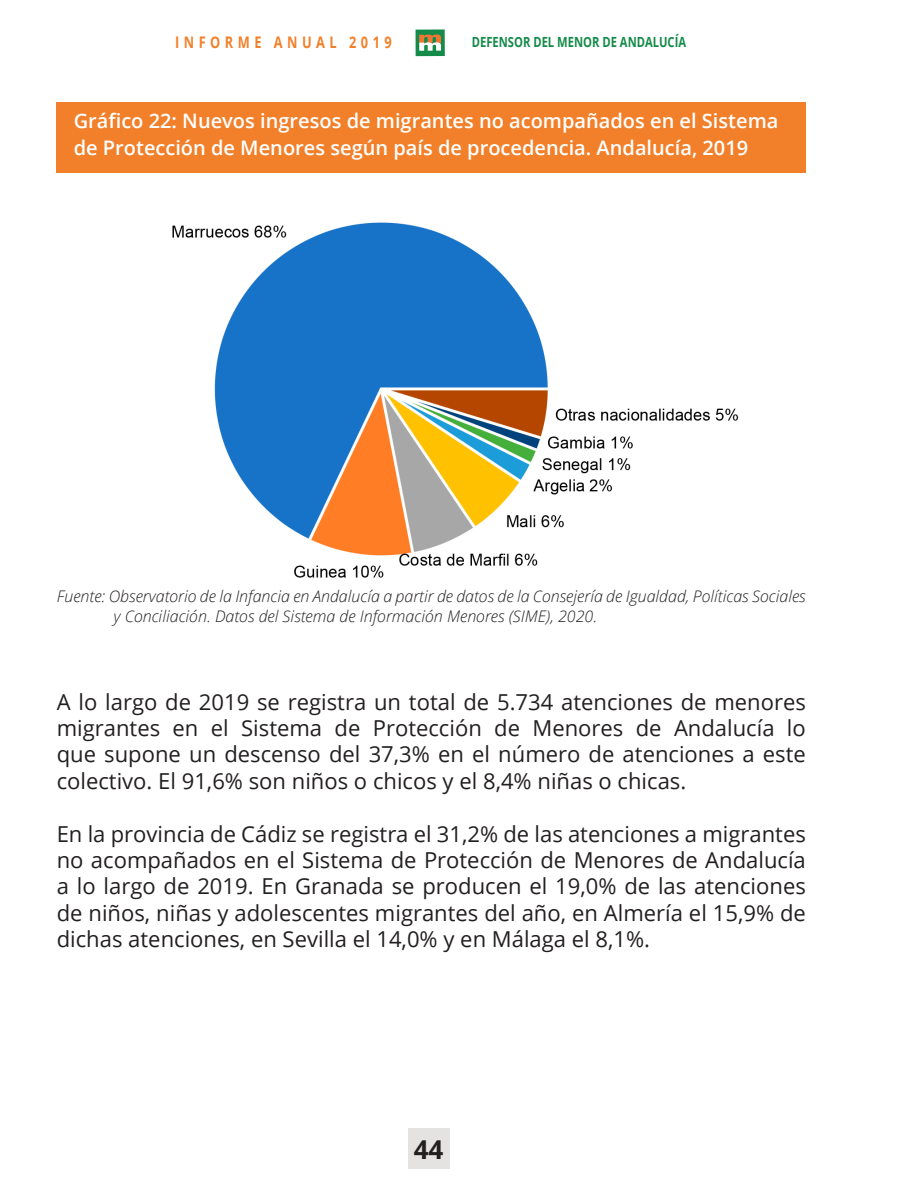
<style>
.page{position:relative;width:908px;height:1191px;background:#fff}
.page>*{position:absolute;margin:0;border:0;box-sizing:border-box;transform-origin:0 0}
.t1{font:700 26px "Open Sans";color:#231f20}
.t2{font:22px/26.4px "Open Sans";color:#231f20;text-align:justify}
.TITULO_GRÁFICO{font:600 20px/26.4px "Open Sans";color:#fff}
.Pie_Tabla{font:italic 300 16px/19.2px "Open Sans";color:#231f20}
.t3{font:700 16px "Open Sans";letter-spacing:.35em;color:#f2802a;scale:.8 1}
.t4{font:700 14px "Open Sans";color:#148b49;scale:.8 1}
</style>
<div class="page">
<div style="left:408px;top:1128px;width:41px;height:41px;background:#e5e3e2"></div>
<div style="left:415px;top:29px;width:29px;height:27px;background:#148b49"></div>
<svg style="left:419px;top:35px;width:22px;height:16px"></svg>
<div style="left:57px;top:102px;width:748px;height:71px;background:#f2802a"></div>
<img style="left:172px;top:222px;width:567px;height:355px">
<p class="t3" style="left:175px;top:31px;width:272px">INFORME ANUAL 2019</p>
<p class="t4" style="left:471px;top:32px;width:269px">DEFENSOR DEL MENOR DE ANDALUCÍA</p>
<p class="TITULO_GRÁFICO" style="left:74px;top:108px;width:705px">Gráfico 22: Nuevos ingresos de migrantes no acompañados en el Sistema de Protección de Menores según país de procedencia. Andalucía, 2019</p>
<p class="Pie_Tabla" style="left:113px;top:586px;width:693px;text-indent:-57px">Fuente: Observatorio de la Infancia en Andalucía a partir de datos de la Consejería de Igualdad, Políticas Sociales y Conciliación. Datos del Sistema de Información Menores (SIME), 2020.</p>
<p class="t2" style="left:57px;top:688px;width:750px">A lo largo de 2019 se registra un total de 5.734 atenciones de menores migrantes en el Sistema de Protección de Menores de Andalucía lo que supone un descenso del 37,3% en el número de atenciones a este colectivo. El 91,6% son niños o chicos y el 8,4% niñas o chicas.</p>
<p class="t2" style="left:57px;top:820px;width:750px">En la provincia de Cádiz se registra el 31,2% de las atenciones a migrantes no acompañados en el Sistema de Protección de Menores de Andalucía a lo largo de 2019. En Granada se producen el 19,0% de las atenciones de niños, niñas y adolescentes migrantes del año, en Almería el 15,9% de dichas atenciones, en Sevilla el 14,0% y en Málaga el 8,1%.</p>
<p class="t1" style="left:413px;top:1131px;width:31px">44</p>
</div>
